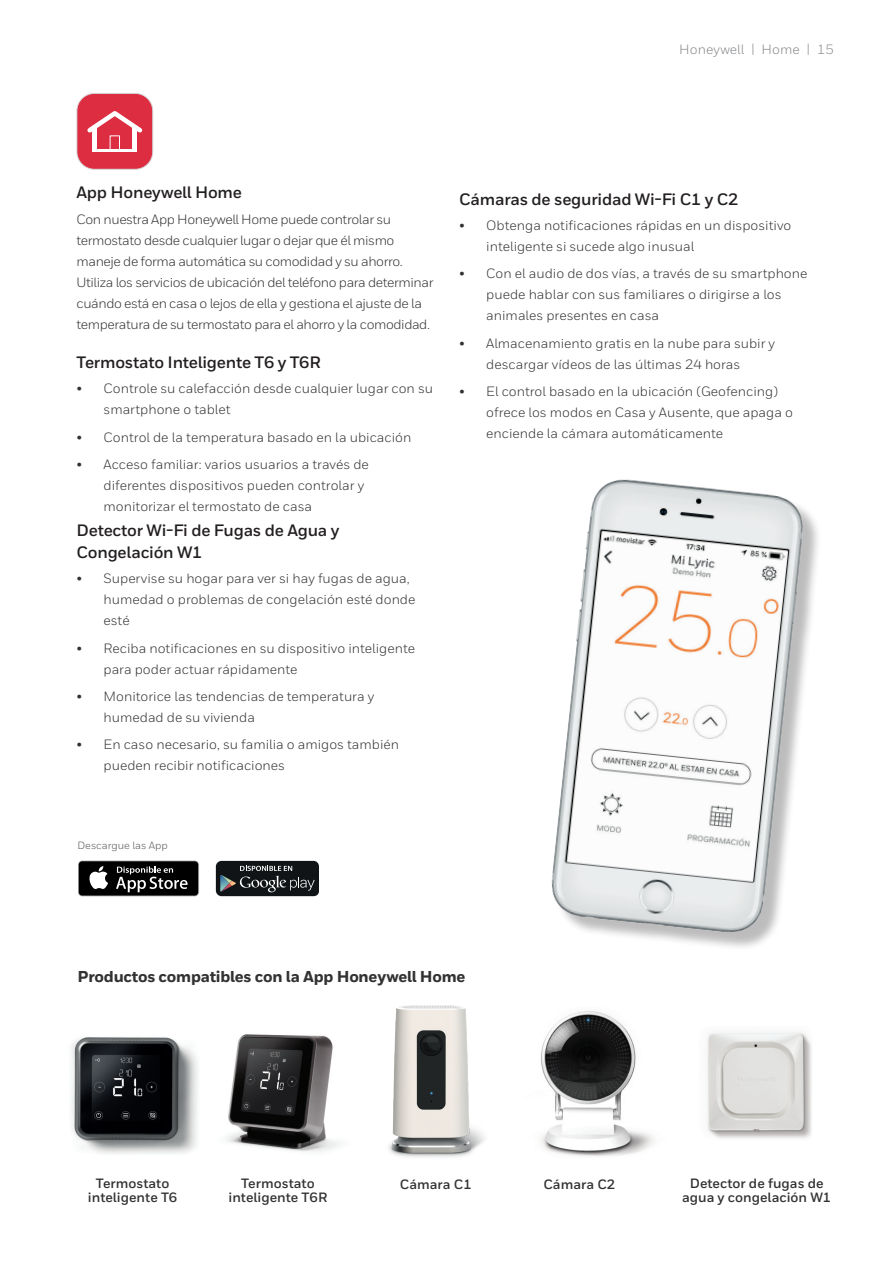
<style>
.page{position:relative;width:893px;height:1263px;background:#fff}
.page>*{position:absolute;margin:0;border:0;box-sizing:border-box;transform-origin:0 0}
.t1{font:700 16.5px/22.5px "Honeywell Sans";letter-spacing:-.015em;color:#231f20}
.t2{font:800 15.75px "Honeywell Sans";letter-spacing:-.015em;color:#333233}
.t3{font:13.5px/21px "Honeywell Sans";color:#333233}
.t4{font:13.5px/21px "Honeywell Sans";letter-spacing:-.03em;color:#333233}
.t5{font:700 13.5px/13.5px "Honeywell Sans";color:#333233;text-align:center}
.t6{font:13.5px "Honeywell Sans";color:#86888b}
.t7{font:10.5px "Honeywell Sans";color:#545557}
</style>
<div class="page">
<img style="left:70px;top:1037px;width:128px;height:117px">
<img style="left:226px;top:1034px;width:116px;height:118px">
<img style="left:707px;top:1032px;width:105px;height:107px">
<img style="left:551px;top:479px;width:267px;height:468px">
<img style="left:389px;top:1005px;width:96px;height:152px">
<img style="left:541px;top:1011px;width:113px;height:146px">
<div style="left:216px;top:861px;width:103px;height:35px;background:#111416;border-radius:6px"></div>
<svg style="left:78px;top:860px;width:121px;height:36px"></svg>
<div style="left:79px;top:861px;width:119px;height:34px;background:#000001;border-radius:3px"></div>
<svg style="left:89px;top:866px;width:19px;height:23px"></svg>
<svg style="left:220px;top:866px;width:95px;height:26px"></svg>
<svg style="left:116px;top:866px;width:72px;height:26px"></svg>
<svg style="left:77px;top:93px;width:76px;height:75px;background:#e25061"></svg>
<div style="left:77px;top:93px;width:76px;height:77px;border:1px solid #d5d6d8;border-radius:18px"></div>
<p class="t6" style="left:679px;top:41px;width:156px">Honeywell | Home | 15</p>
<p class="t1" style="left:77px;top:182px;width:167px">App Honeywell Home</p>
<p class="t4" style="left:77px;top:208px;width:358px">Con nuestra App Honeywell Home puede controlar su termostato desde cualquier lugar o dejar que él mismo maneje de forma automática su comodidad y su ahorro.<br>Utiliza los servicios de ubicación del teléfono para determinar cuándo está en casa o lejos de ella y gestiona el ajuste de la temperatura de su termostato para el ahorro y la comodidad.</p>
<p class="t1" style="left:77px;top:351px;width:246px">Termostato Inteligente T6 y T6R</p>
<p class="t3" style="left:104px;top:378px;width:331px;text-indent:-27px">• Controle su calefacción desde cualquier lugar con su smartphone o tablet</p>
<p class="t3" style="left:77px;top:427px;width:336px">• Control de la temperatura basado en la ubicación</p>
<p class="t3" style="left:104px;top:454px;width:267px;text-indent:-27px">• Acceso familiar: varios usuarios a través de diferentes dispositivos pueden controlar y monitorizar el termostato de casa</p>
<p class="t1" style="left:77px;top:519px;width:264px">Detector Wi-Fi de Fugas de Agua y<br>Congelación W1</p>
<p class="t3" style="left:104px;top:568px;width:313px;text-indent:-27px">• Supervise su hogar para ver si hay fugas de agua, humedad o problemas de congelación esté donde esté</p>
<p class="t3" style="left:104px;top:637px;width:313px;text-indent:-27px">• Reciba notificaciones en su dispositivo inteligente para poder actuar rápidamente</p>
<p class="t3" style="left:104px;top:686px;width:272px;text-indent:-27px">• Monitorice las tendencias de temperatura y humedad de su vivienda</p>
<p class="t3" style="left:104px;top:734px;width:297px;text-indent:-27px">• En caso necesario, su familia o amigos también pueden recibir notificaciones</p>
<p class="t1" style="left:459px;top:188px;width:281px">Cámaras de seguridad Wi-Fi C1 y C2</p>
<p class="t3" style="left:486px;top:215px;width:307px;text-indent:-27px">• Obtenga notificaciones rápidas en un dispositivo inteligente si sucede algo inusual</p>
<p class="t3" style="left:486px;top:263px;width:323px;text-indent:-27px">• Con el audio de dos vías, a través de su smartphone puede hablar con sus familiares o dirigirse a los animales presentes en casa</p>
<p class="t3" style="left:459px;top:333px;width:317px;text-align:center">• Almacenamiento gratis en la nube para subir y descargar vídeos de las últimas 24 horas</p>
<p class="t3" style="left:486px;top:381px;width:308px;text-indent:-27px">• El control basado en la ubicación (Geofencing) ofrece los modos en Casa y Ausente, que apaga o enciende la cámara automáticamente</p>
<p class="t7" style="left:78px;top:839px;width:92px">Descargue las App</p>
<p class="t2" style="left:78px;top:967px;width:389px">Productos compatibles con la App Honeywell Home</p>
<p class="t5" style="left:88px;top:1177px;width:91px">Termostato inteligente T6</p>
<p class="t5" style="left:229px;top:1177px;width:100px">Termostato inteligente T6R</p>
<p class="t5" style="left:682px;top:1177px;width:151px">Detector de fugas de agua y congelación W1</p>
<p class="t5" style="left:400px;top:1178px;width:73px">Cámara C1</p>
<p class="t5" style="left:543px;top:1178px;width:73px">Cámara C2</p>
</div>
